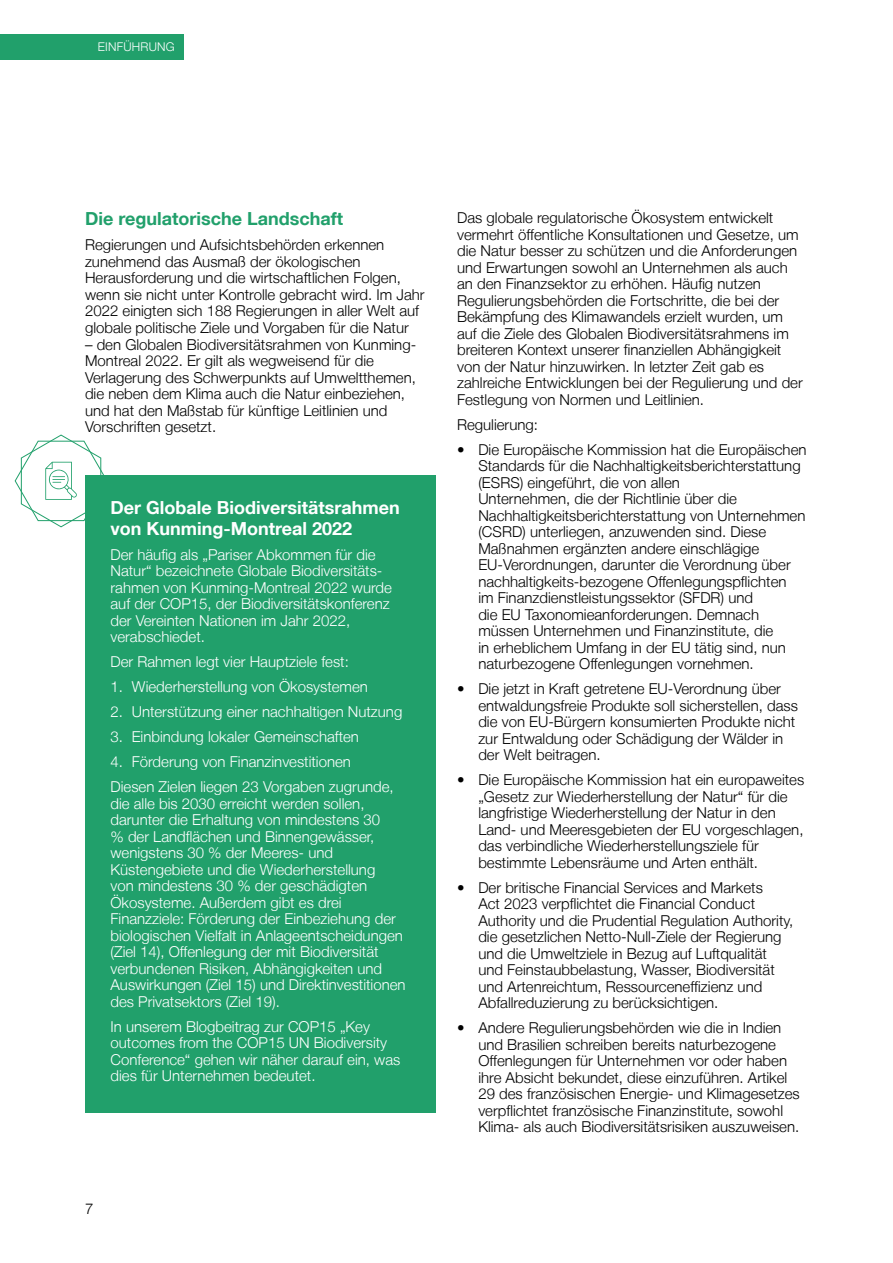
<style>
.page{position:relative;width:893px;height:1263px;background:#fff}
.page>*{position:absolute;margin:0;border:0;box-sizing:border-box;transform-origin:0 0}
.t1{font:700 18px/21px "Helvetica Neue LT";color:#fff}
.t2{font:700 18px "Helvetica Neue LT";color:#21a06b}
.t3{font:300 15px/16.5px "Helvetica Neue LT";color:#000}
.t4{font:300 15px/16.5px "Helvetica Neue LT";color:#fff}
.t5{font:300 12px "Helvetica Neue LT";letter-spacing:.02em;color:#fff}
</style>
<div class="page">
<div style="left:0;top:34px;width:183px;height:26px;background:#21a06b"></div>
<div style="left:85px;top:475px;width:351px;height:638px;background:#21a06b"></div>
<svg style="left:15px;top:434px;width:89px;height:93px"></svg>
<p class="t5" style="left:98px;top:39px;width:79px">EINFÜHRUNG</p>
<p class="t2" style="left:85px;top:208px;width:259px">Die regulatorische Landschaft</p>
<p class="t3" style="left:85px;top:237px;width:341px">Regierungen und Aufsichtsbehörden erkennen zunehmend das Ausmaß der ökologischen Herausforderung und die wirtschaftlichen Folgen, wenn sie nicht unter Kontrolle gebracht wird. Im Jahr 2022 einigten sich 188 Regierungen in aller Welt auf globale politische Ziele und Vorgaben für die Natur</p>
<p class="t3" style="left:85px;top:336px;width:333px">– den Globalen Biodiversitätsrahmen von Kunming-Montreal 2022. Er gilt als wegweisend für die Verlagerung des Schwerpunkts auf Umweltthemen, die neben dem Klima auch die Natur einbeziehen, und hat den Maßstab für künftige Leitlinien und Vorschriften gesetzt.</p>
<p class="t1" style="left:110px;top:496px;width:291px">Der Globale Biodiversitätsrahmen von Kunming-Montreal 2022</p>
<p class="t4" style="left:110px;top:546px;width:283px">Der häufig als „Pariser Abkommen für die Natur“ bezeichnete Globale Biodiversitäts&shy;rahmen von Kunming-Montreal 2022 wurde auf der COP15, der Biodiversitätskonferenz der Vereinten Nationen im Jahr 2022, verabschiedet.</p>
<p class="t4" style="left:110px;top:653px;width:240px">Der Rahmen legt vier Hauptziele fest:</p>
<p class="t4" style="left:110px;top:678px;width:259px">1. Wiederherstellung von Ökosystemen</p>
<p class="t4" style="left:110px;top:703px;width:293px">2. Unterstützung einer nachhaltigen Nutzung</p>
<p class="t4" style="left:110px;top:728px;width:250px">3. Einbindung lokaler Gemeinschaften</p>
<p class="t4" style="left:110px;top:749px;width:285px;line-height:25px">4. Förderung von Finanzinvestitionen<br>Diesen Zielen liegen 23 Vorgaben zugrunde,</p>
<p class="t4" style="left:110px;top:795px;width:297px">die alle bis 2030 erreicht werden sollen, darunter die Erhaltung von mindestens 30<br>% der Landflächen und Binnengewässer, wenigstens 30 % der Meeres- und Küstengebiete und die Wiederherstellung<br>von mindestens 30 % der geschädigten Ökosysteme. Außerdem gibt es drei Finanzziele: Förderung der Einbeziehung der biologischen Vielfalt in Anlageentscheidungen (Ziel 14), Offenlegung der mit Biodiversität verbundenen Risiken, Abhängigkeiten und Auswirkungen (Ziel 15) und Direktinvestitionen des Privatsektors (Ziel 19).</p>
<p class="t4" style="left:110px;top:1018px;width:291px">In unserem Blogbeitrag zur COP15 „Key outcomes from the COP15 UN Biodiversity Conference“ gehen wir näher darauf ein, was dies für Unternehmen bedeutet.</p>
<p class="t3" style="left:85px;top:1200px;width:10px">7</p>
<p class="t3" style="left:457px;top:209px;width:347px">Das globale regulatorische Ökosystem entwickelt vermehrt öffentliche Konsultationen und Gesetze, um die Natur besser zu schützen und die Anforderungen und Erwartungen sowohl an Unternehmen als auch an den Finanzsektor zu erhöhen. Häufig nutzen Regulierungsbehörden die Fortschritte, die bei der Bekämpfung des Klimawandels erzielt wurden, um auf die Ziele des Globalen Biodiversitätsrahmens im breiteren Kontext unserer finanziellen Abhängigkeit von der Natur hinzuwirken. In letzter Zeit gab es zahlreiche Entwicklungen bei der Regulierung und der Festlegung von Normen und Leitlinien.</p>
<p class="t3" style="left:457px;top:416px;width:82px">Regulierung:</p>
<p class="t3" style="left:478px;top:441px;width:330px;text-indent:-21px">• Die Europäische Kommission hat die Europäischen Standards für die Nachhaltigkeitsberichterstattung (ESRS) eingeführt, die von allen<br>Unternehmen, die der Richtlinie über die Nachhaltigkeitsberichterstattung von Unternehmen (CSRD) unterliegen, anzuwenden sind. Diese Maßnahmen ergänzten andere einschlägige EU-Verordnungen, darunter die Verordnung über nachhaltigkeits-bezogene Offenlegungspflichten<br>im Finanzdienstleistungssektor (SFDR) und<br>die EU Taxonomieanforderungen. Demnach müssen Unternehmen und Finanzinstitute, die<br>in erheblichem Umfang in der EU tätig sind, nun naturbezogene Offenlegungen vornehmen.</p>
<p class="t3" style="left:478px;top:680px;width:321px;text-indent:-21px">• Die jetzt in Kraft getretene EU-Verordnung über entwaldungsfreie Produkte soll sicherstellen, dass die von EU-Bürgern konsumierten Produkte nicht zur Entwaldung oder Schädigung der Wälder in der Welt beitragen.</p>
<p class="t3" style="left:478px;top:771px;width:327px;text-indent:-21px">• Die Europäische Kommission hat ein europaweites „Gesetz zur Wiederherstellung der Natur“ für die langfristige Wiederherstellung der Natur in den Land- und Meeresgebieten der EU vorgeschlagen, das verbindliche Wiederherstellungsziele für bestimmte Lebensräume und Arten enthält.</p>
<p class="t3" style="left:478px;top:879px;width:316px;text-indent:-21px">• Der britische Financial Services and Markets<br>Act 2023 verpflichtet die Financial Conduct Authority und die Prudential Regulation Authority, die gesetzlichen Netto-Null-Ziele der Regierung und die Umweltziele in Bezug auf Luftqualität und Feinstaubbelastung, Wasser, Biodiversität und Artenreichtum, Ressourceneffizienz und Abfallreduzierung zu berücksichtigen.</p>
<p class="t3" style="left:478px;top:1019px;width:323px;text-indent:-21px">• Andere Regulierungsbehörden wie die in Indien und Brasilien schreiben bereits naturbezogene Offenlegungen für Unternehmen vor oder haben ihre Absicht bekundet, diese einzuführen. Artikel 29 des französischen Energie- und Klimagesetzes verpflichtet französische Finanzinstitute, sowohl Klima- als auch Biodiversitätsrisiken auszuweisen.</p>
</div>
